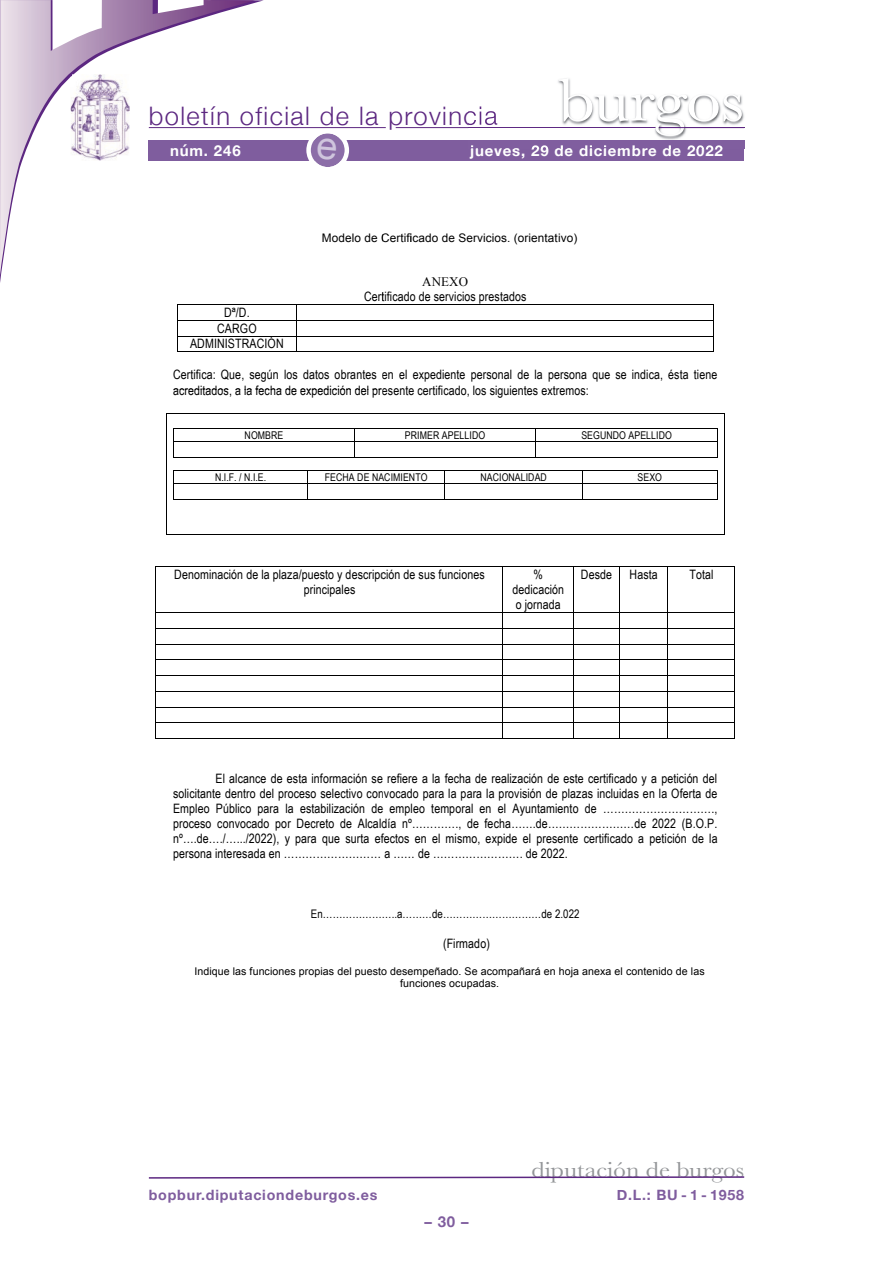
<style>
.page{position:relative;width:893px;height:1263px;background:#fff}
.page>*{position:absolute;margin:0;border:0;box-sizing:border-box;transform-origin:0 0}
.t1{font:63px "Baskerville";letter-spacing:-.01em;color:#fff;scale:1.12 1}
.t2{font:300 25.5px "Helvetica Neue";letter-spacing:.055em;color:#5c2781}
.t3{font:22.5px "Baskerville";color:#939598;scale:1.12 1}
.t4{font:700 15px "Helvetica Neue";letter-spacing:.055em;color:#fff}
.t5{font:700 15px "Helvetica Neue";color:#7f5d9e}
.t6{font:700 14.25px "Helvetica Neue";letter-spacing:.055em;color:#7f5d9e}
.t7{font:12.9px/15.1px "Arial Narrow";letter-spacing:.01em;color:#000;text-align:center}
.t8{font:12.9px "Times New Roman";letter-spacing:.015em;color:#000}
.t9{font:11.85px "Arial";letter-spacing:.01em;color:#000}
.t10{font:11.85px "Arial Narrow";letter-spacing:.01em;color:#000}
.t11{font:10.65px/12.5px "Arial";letter-spacing:.005em;color:#000;text-align:center}
.t12{font:10.65px "Arial Narrow";letter-spacing:.005em;color:#000}
</style>
<div class="page">
<hr style="left:396px;top:127px;width:348px;height:1px;background:#5c2781">
<hr style="left:149px;top:127px;width:237px;height:1px;background:#5c2781">
<svg style="left:0;top:0;width:255px;height:275px"></svg>
<div style="left:149px;top:140px;width:595px;height:20px;background:#7f5d9e"></div>
<svg style="left:148px;top:1176px;width:597px;height:3px"></svg>
<img style="left:468px;top:78px;width:277px;height:71px">
<img style="left:468px;top:127px;width:191px;height:1px">
<img style="left:468px;top:140px;width:276px;height:9px">
<img style="left:470px;top:145px;width:54px;height:4px">
<hr style="left:659px;top:127px;width:85px;height:1px;background:#5c2781">
<img style="left:71px;top:74px;width:59px;height:87px">
<hr style="left:177px;top:304px;width:536px;height:1px;background:#000">
<hr style="left:177px;top:320px;width:536px;height:1px;background:#000">
<hr style="left:177px;top:336px;width:536px;height:1px;background:#000">
<svg style="left:177px;top:305px;width:1px;height:47px"></svg>
<hr style="left:177px;top:352px;width:119px;height:1px;background:#000">
<svg style="left:296px;top:305px;width:1px;height:47px"></svg>
<hr style="left:297px;top:352px;width:416px;height:1px;background:#000">
<svg style="left:713px;top:304px;width:1px;height:48px"></svg>
<hr style="left:173px;top:429px;width:544px;height:1px;background:#000">
<hr style="left:173px;top:441px;width:544px;height:1px;background:#000">
<svg style="left:173px;top:430px;width:1px;height:27px"></svg>
<hr style="left:173px;top:457px;width:181px;height:1px;background:#000">
<svg style="left:354px;top:430px;width:1px;height:28px"></svg>
<hr style="left:355px;top:457px;width:180px;height:1px;background:#000">
<svg style="left:535px;top:430px;width:1px;height:28px"></svg>
<hr style="left:536px;top:457px;width:181px;height:1px;background:#000">
<svg style="left:717px;top:429px;width:1px;height:29px"></svg>
<hr style="left:173px;top:470px;width:544px;height:1px;background:#000">
<hr style="left:173px;top:483px;width:544px;height:1px;background:#000">
<svg style="left:173px;top:471px;width:1px;height:28px"></svg>
<hr style="left:173px;top:499px;width:135px;height:1px;background:#000">
<hr style="left:308px;top:499px;width:136px;height:1px;background:#000">
<svg style="left:444px;top:471px;width:1px;height:28px"></svg>
<hr style="left:445px;top:499px;width:137px;height:1px;background:#000">
<svg style="left:582px;top:471px;width:1px;height:28px"></svg>
<hr style="left:583px;top:499px;width:134px;height:1px;background:#000">
<svg style="left:717px;top:470px;width:1px;height:30px"></svg>
<hr style="left:166px;top:413px;width:558px;height:1px;background:#000">
<hr style="left:166px;top:413px;width:1px;height:122px;background:#000">
<hr style="left:166px;top:534px;width:558px;height:1px;background:#000">
<hr style="left:724px;top:413px;width:1px;height:122px;background:#000">
<hr style="left:156px;top:566px;width:579px;height:1px;background:#000">
<hr style="left:156px;top:567px;width:1px;height:45px;background:#000">
<hr style="left:503px;top:567px;width:1px;height:45px;background:#000">
<hr style="left:573px;top:567px;width:1px;height:45px;background:#000">
<hr style="left:619px;top:567px;width:1px;height:45px;background:#000">
<hr style="left:668px;top:567px;width:1px;height:45px;background:#000">
<hr style="left:734px;top:567px;width:1px;height:45px;background:#000">
<hr style="left:156px;top:612px;width:579px;height:1px;background:#000">
<hr style="left:156px;top:628px;width:579px;height:1px;background:#000">
<hr style="left:156px;top:644px;width:579px;height:1px;background:#000">
<hr style="left:156px;top:659px;width:579px;height:1px;background:#000">
<hr style="left:156px;top:675px;width:579px;height:1px;background:#000">
<hr style="left:156px;top:691px;width:579px;height:1px;background:#000">
<hr style="left:156px;top:707px;width:579px;height:1px;background:#000">
<hr style="left:156px;top:723px;width:579px;height:1px;background:#000">
<hr style="left:156px;top:738px;width:347px;height:1px;background:#000">
<hr style="left:503px;top:738px;width:70px;height:1px;background:#000">
<svg style="left:573px;top:613px;width:1px;height:126px"></svg>
<hr style="left:574px;top:738px;width:45px;height:1px;background:#000">
<svg style="left:619px;top:613px;width:1px;height:125px"></svg>
<hr style="left:619px;top:738px;width:49px;height:1px;background:#000">
<hr style="left:668px;top:738px;width:66px;height:1px;background:#000">
<svg style="left:734px;top:613px;width:1px;height:126px"></svg>
<svg style="left:306px;top:133px;width:43px;height:34px"></svg>
<h2 class="t2" style="left:149px;top:100px;width:350px">boletín oficial de la provincia</h2>
<h1 class="t1" style="left:558px;top:64px;width:168px">burgos</h1>
<p class="t4" style="left:170px;top:141px;width:72px">núm. 246</p>
<p class="t4" style="left:470px;top:141px;width:254px">jueves, 29 de diciembre de 2022</p>
<p class="t9" style="left:322px;top:231px;width:257px">Modelo de Certificado de Servicios. (orientativo)</p>
<p class="t8" style="left:422px;top:274px;width:48px">ANEXO</p>
<p class="t7" style="left:364px;top:289px;width:164px">Certificado de servicios prestados</p>
<p class="t7" style="left:190px;top:305px;width:95px;line-height:15.8px">Dª/D.<br>CARGO<br>ADMINISTRACIÓN</p>
<p class="t7" style="left:173px;top:367px;width:546px">Certifica: Que, según los datos obrantes en el expediente personal de la persona que se indica, ésta tiene</p>
<p class="t7" style="left:173px;top:382px;width:417px">acreditados, a la fecha de expedición del presente certificado, los siguientes extremos:</p>
<p class="t12" style="left:405px;top:429px;width:82px">PRIMER APELLIDO</p>
<p class="t12" style="left:581px;top:429px;width:92px">SEGUNDO APELLIDO</p>
<p class="t12" style="left:325px;top:471px;width:104px">FECHA DE NACIMIENTO</p>
<p class="t12" style="left:481px;top:471px;width:68px">NACIONALIDAD</p>
<p class="t12" style="left:637px;top:471px;width:26px">SEXO</p>
<p class="t12" style="left:245px;top:429px;width:40px">NOMBRE</p>
<p class="t12" style="left:215px;top:471px;width:53px">N.I.F. / N.I.E.</p>
<p class="t7" style="left:174px;top:567px;width:312px">Denominación de la plaza/puesto y descripción de sus funciones</p>
<p class="t7" style="left:512px;top:567px;width:53px">% dedicación o jornada</p>
<p class="t7" style="left:581px;top:567px;width:33px">Desde</p>
<p class="t7" style="left:630px;top:567px;width:30px">Hasta</p>
<p class="t7" style="left:689px;top:567px;width:26px">Total</p>
<p class="t7" style="left:304px;top:582px;width:53px">principales</p>
<p class="t7" style="left:173px;top:770px;width:546px;text-align:right">El alcance de esta información se refiere a la fecha de realización de este certificado y a petición del solicitante dentro del proceso selectivo convocado para la para la provisión de plazas incluidas en la Oferta de empleo temporal en el Ayuntamiento de ………………………….,<br>proceso convocado por Decreto de Alcaldía nº…………., de fecha…….de……………………de 2022 (B.O.P.</p>
<p class="t7" style="left:173px;top:801px;width:212px">Empleo Público para la estabilización de</p>
<p class="t7" style="left:173px;top:831px;width:546px;text-align:left">nº….de…./….../2022), y para que surta efectos en el mismo, expide el presente certificado a petición de la persona interesada en ……………………… a …… de ……………………. de 2022.</p>
<p class="t10" style="left:311px;top:907px;width:270px">En…………………..a………de…………………………de 2.022</p>
<p class="t7" style="left:443px;top:936px;width:48px">(Firmado)</p>
<p class="t11" style="left:194px;top:965px;width:512px">Indique las funciones propias del puesto desempeñado. Se acompañará en hoja anexa el contenido de las funciones ocupadas.</p>
<h3 class="t3" style="left:531px;top:1157px;width:191px">diputación de burgos</h3>
<p class="t6" style="left:149px;top:1186px;width:230px">bopbur.diputaciondeburgos.es</p>
<p class="t6" style="left:617px;top:1186px;width:129px">D.L.: BU - 1 - 1958</p>
<p class="t5" style="left:424px;top:1212px;width:46px">– 30 –</p>
</div>
